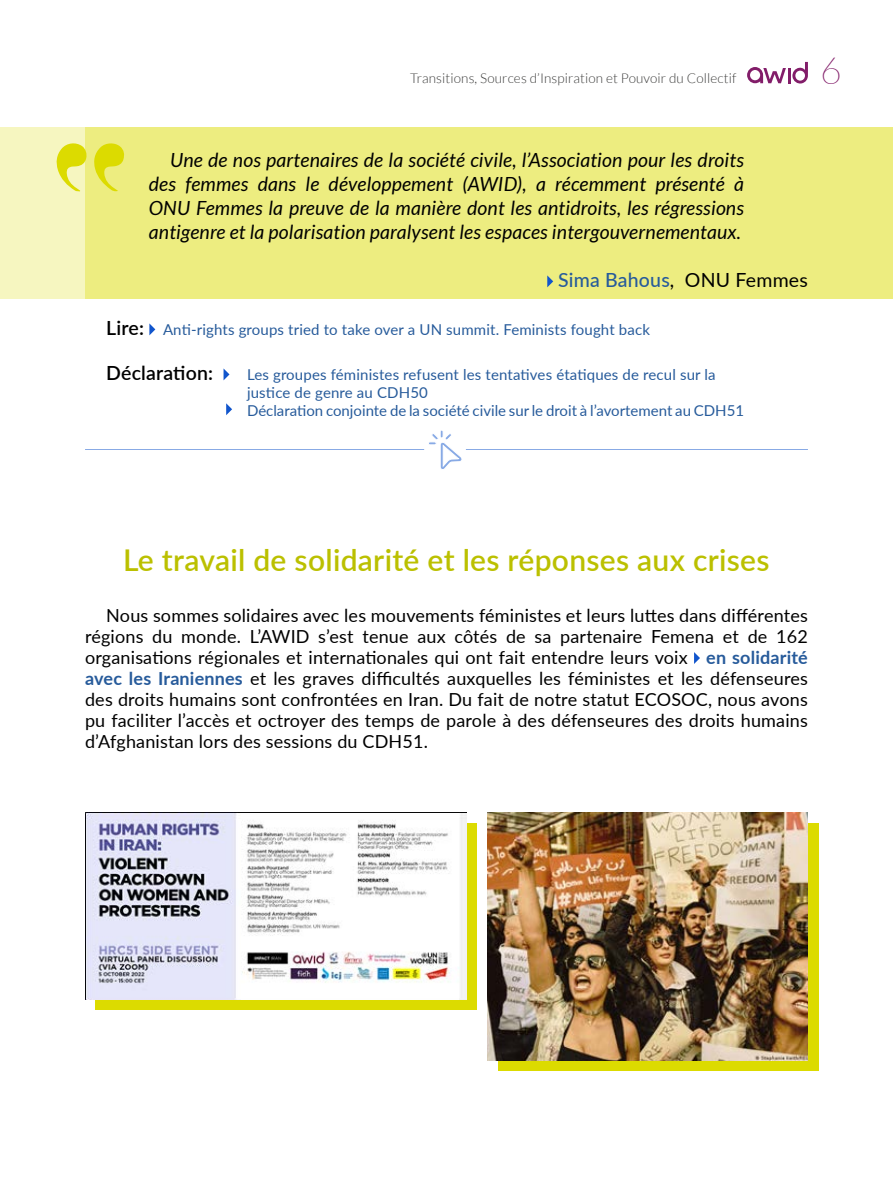
<style>
.page{position:relative;width:893px;height:1191px;background:#fff}
.page>*{position:absolute;margin:0;border:0;box-sizing:border-box;transform-origin:0 0}
.t1{font:100 37.5px "Lato";color:#821d69}
.t2{font:600 30px "Lato";letter-spacing:.01em;color:#bbc000}
.t3{font:italic 19.5px/24px "Lato";letter-spacing:.01em;color:#000;text-align:justify}
.t4{font:500 19.5px "Lato";letter-spacing:.01em;color:#275b9b}
.t5{font:600 19.5px "Lato";letter-spacing:.01em;color:#000}
.t6{font:18px/21px "Lato";letter-spacing:.01em;color:#000;text-align:justify}
.t7{font:15px/18px "Lato";letter-spacing:.01em;color:#275b9b}
.t8{font:300 13.5px "Lato";letter-spacing:.01em;color:#3c3c3b}
.s1{font-weight:400;color:#000}
.s2{font-weight:600;font-size:19.5px;color:#000}
.s3{font-weight:700;color:#275b9b}
</style>
<div class="page">
<svg style="left:792px;top:62px;width:16px;height:22px"></svg>
<hr style="left:787px;top:68px;width:3px;height:15px;background:#821d69">
<svg style="left:747px;top:67px;width:39px;height:16px"></svg>
<div style="left:0;top:128px;width:892px;height:171px;background:#f6f6c0"></div>
<div style="left:85px;top:128px;width:808px;height:171px;background:#eded80"></div>
<svg style="left:547px;top:275px;width:6px;height:12px"></svg>
<svg style="left:149px;top:323px;width:6px;height:12px"></svg>
<svg style="left:224px;top:369px;width:5px;height:11px"></svg>
<svg style="left:694px;top:652px;width:6px;height:12px"></svg>
<div style="left:96px;top:823px;width:381px;height:186px;background:#dcdb00"></div>
<img style="left:85px;top:812px;width:381px;height:187px">
<div style="left:498px;top:823px;width:321px;height:248px;background:#dcdb00"></div>
<img style="left:487px;top:812px;width:321px;height:248px">
<hr style="left:466px;top:449px;width:342px;height:1px;background:#15c">
<hr style="left:85px;top:449px;width:339px;height:1px;background:#15c">
<svg style="left:429px;top:430px;width:33px;height:39px"></svg>
<svg style="left:56px;top:143px;width:31px;height:48px"></svg>
<svg style="left:94px;top:143px;width:30px;height:49px"></svg>
<svg style="left:226px;top:403px;width:6px;height:12px"></svg>
<p class="t8" style="left:410px;top:71px;width:328px">Transitions, Sources d’Inspiration et Pouvoir du Collectif</p>
<h1 class="t1" style="left:820px;top:45px;width:23px">6</h1>
<p class="t3" style="left:149px;top:149px;width:597px;text-indent:21px">Une de nos partenaires de la société civile, l’Association pour les droits des femmes dans le développement (AWID), a récemment présenté à ONU Femmes la preuve de la manière dont les antidroits, les régressions antigenre et la polarisation paralysent les espaces intergouvernementaux.</p>
<p class="t4" style="left:558px;top:266px;width:251px">Sima Bahous<span class="s1">, ONU Femmes</span></p>
<p class="t7" style="left:106px;top:320px;width:545px"><span class="s2">Lire:</span> Anti-rights groups tried to take over a UN summit. Feminists fought back</p>
<p class="t5" style="left:106px;top:359px;width:108px">Déclaration:</p>
<p class="t7" style="left:247px;top:365px;width:499px">Les groupes féministes refusent les tentatives étatiques de recul sur la justice de genre au CDH50<br>Déclaration conjointe de la société civile sur le droit à l’avortement au CDH51</p>
<h2 class="t2" style="left:123px;top:538px;width:648px">Le travail de solidarité et les réponses aux crises</h2>
<p class="t6" style="left:85px;top:604px;width:724px;text-indent:21px">Nous sommes solidaires avec les mouvements féministes et leurs luttes dans différentes régions du monde. L’AWID s’est tenue aux côtés de sa partenaire Femena et de 162 organisations régionales et internationales qui ont fait entendre leurs voix <span class="s3">en solidarité avec les Iraniennes</span> et les graves difficultés auxquelles les féministes et les défenseures des droits humains sont confrontées en Iran. Du fait de notre statut ECOSOC, nous avons pu faciliter l’accès et octroyer des temps de parole à des défenseures des droits humains d’Afghanistan lors des sessions du CDH51.</p>
</div>
